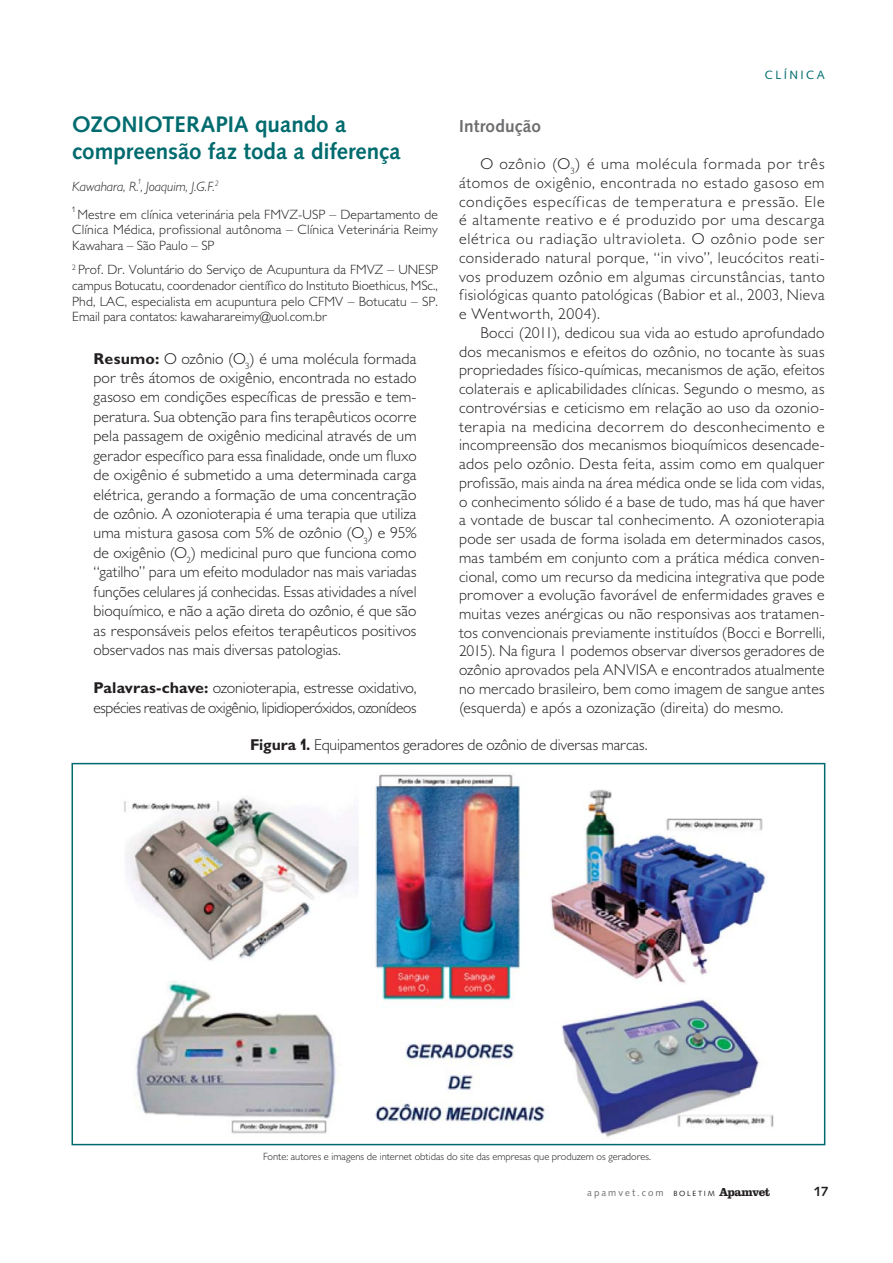
<style>
.page{position:relative;width:893px;height:1263px;background:#fff}
.page>*{position:absolute;margin:0;border:0;box-sizing:border-box;transform-origin:0 0}
.t1{font:700 22.5px/27.8px "Syntax LT Std";color:#006b6e}
.t2{font:700 17.25px "Syntax LT Std";letter-spacing:.01em;color:#6d6e70}
.t3{font:300 15.75px/18.8px "Gill Sans MT Pro";color:#231f20;text-align:justify}
.t4{font:300 15.75px/19.5px "Gill Sans MT Pro";letter-spacing:-.02em;color:#231f20}
.t5{font:300 13.5px/15.8px "Gill Sans MT Pro";color:#231f20;text-align:justify}
.t6{font:italic 300 13.5px "Gill Sans MT Pro";color:#231f20}
.t7{font:700 13.5px "Syntax LT Std";color:#231f20}
.t8{font:300 12.15px "Gill Sans MT Pro";color:#231f20;scale:.75 1}
.t9{font:12px "Syntax LT Std";letter-spacing:.2em;color:#006b6e}
.t10{font:italic 300 11.55px "Gill Sans MT Pro";color:#231f20;scale:.68 1}
.t11{font:300 10.5px "Gill Sans MT Pro";color:#231f20}
.t12{font:9.75px "Syntax LT Std";letter-spacing:.2em;color:#6d6e70}
.s1{font-weight:700}
.s2{font-weight:700;font-size:23.85px}
.s3{font-size:7.5px;color:#231f20}
.s4{font-family:"Clarendon LT Std";font-weight:700;font-size:12px;color:#231f20}
</style>
<div class="page">
<img style="left:124px;top:774px;width:650px;height:363px">
<div style="left:72px;top:763px;width:753px;height:382px;border:2px solid #006b6e"></div>
<h1 class="t1" style="left:72px;top:110px;width:330px">OZONIOTERAPIA quando a compreensão faz toda a diferença</h1>
<p class="t6" style="left:72px;top:178px;width:148px">Kawahara, R., Joaquim, J.G.F.<sup>2</sup></p>
<p class="t10" style="left:138px;top:173px;width:5px">1</p>
<p class="t8" style="left:72px;top:203px;width:6px">1</p>
<p class="t5" style="left:72px;top:208px;width:367px;text-indent:5px">Mestre em clínica veterinária pela FMVZ-USP – Departamento de Clínica Médica, profissional autônoma – Clínica Veterinária Reimy Kawahara – São Paulo – SP</p>
<p class="t5" style="left:72px;top:263px;width:367px"><sup>2</sup> Prof. Dr. Voluntário do Serviço de Acupuntura da FMVZ – UNESP campus Botucatu, coordenador científico do Instituto Bioethicus, MSc., Phd, LAC, especialista em acupuntura pelo CFMV – Botucatu – SP.<br>Email para contatos: kawaharareimy@uol.com.br</p>
<p class="t3" style="left:94px;top:350px;width:325px;line-height:19.5px"><span class="s1">Resumo:</span> O ozônio (O<sub>3</sub>) é uma molécula formada por três átomos de oxigênio, encontrada no estado gasoso em condições específicas de pressão e tem&shy;peratura. Sua obtenção para fins terapêuticos ocorre pela passagem de oxigênio medicinal através de um gerador específico para essa finalidade, onde um fluxo de oxigênio é submetido a uma determinada carga elétrica, gerando a formação de uma concentração de ozônio. A ozonioterapia é uma terapia que utiliza uma mistura gasosa com 5% de ozônio (O<sub>3</sub>) e 95% de oxigênio (O<sub>2</sub>) medicinal puro que funciona como “gatilho” para um efeito modulador nas mais variadas funções celulares já conhecidas. Essas atividades a nível bioquímico, e não a ação direta do ozônio, é que são as responsáveis pelos efeitos terapêuticos positivos observados nas mais diversas patologias.</p>
<p class="t4" style="left:94px;top:680px;width:325px"><span class="s1">Palavras-chave:</span> ozonioterapia, estresse oxidativo, espécies reativas de oxigênio, lipidioperóxidos, ozonídeos</p>
<p class="t9" style="left:765px;top:68px;width:61px">CLÍNICA</p>
<p class="t2" style="left:459px;top:116px;width:84px">Introdução</p>
<p class="t3" style="left:459px;top:156px;width:367px;text-indent:21px">O ozônio (O<sub>3</sub>) é uma molécula formada por três átomos de oxigênio, encontrada no estado gasoso em condições específicas de temperatura e pressão. Ele é altamente reativo e é produzido por uma descarga elétrica ou radiação ultravioleta. O ozônio pode ser considerado natural porque, “in vivo”, leucócitos reati&shy;vos produzem ozônio em algumas circunstâncias, tanto fisiológicas quanto patológicas (Babior et al., 2003, Nieva e Wentworth, 2004).</p>
<p class="t3" style="left:459px;top:325px;width:367px;text-indent:21px">Bocci (2011), dedicou sua vida ao estudo aprofundado dos mecanismos e efeitos do ozônio, no tocante às suas propriedades físico-químicas, mecanismos de ação, efeitos colaterais e aplicabilidades clínicas. Segundo o mesmo, as controvérsias e ceticismo em relação ao uso da ozonio&shy;terapia na medicina decorrem do desconhecimento e incompreensão dos mecanismos bioquímicos desencade&shy;ados pelo ozônio. Desta feita, assim como em qualquer profissão, mais ainda na área médica onde se lida com vidas, o conhecimento sólido é a base de tudo, mas há que haver a vontade de buscar tal conhecimento. A ozonioterapia pode ser usada de forma isolada em determinados casos, mas também em conjunto com a prática médica conven&shy;cional, como um recurso da medicina integrativa que pode promover a evolução favorável de enfermidades graves e muitas vezes anérgicas ou não responsivas aos tratamen&shy;tos convencionais previamente instituídos (Bocci e Borrelli, 2015). Na figura 1 podemos observar diversos geradores de ozônio aprovados pela ANVISA e encontrados atualmente no mercado brasileiro, bem como imagem de sangue antes (esquerda) e após a ozonização (direita) do mesmo.</p>
<p class="t3" style="left:250px;top:737px;width:399px"><span class="s1">Figura</span> <span class="s2">1</span><span class="s1">.</span> Equipamentos geradores de ozônio de diversas marcas.</p>
<p class="t11" style="left:263px;top:1152px;width:389px">Fonte: autores e imagens de internet obtidas do site das empresas que produzem os geradores.</p>
<p class="t12" style="left:587px;top:1187px;width:184px">apamvet.com <span class="s3">BOLETIM</span> <span class="s4">Apamvet</span></p>
<p class="t7" style="left:814px;top:1184px;width:16px">17</p>
</div>
